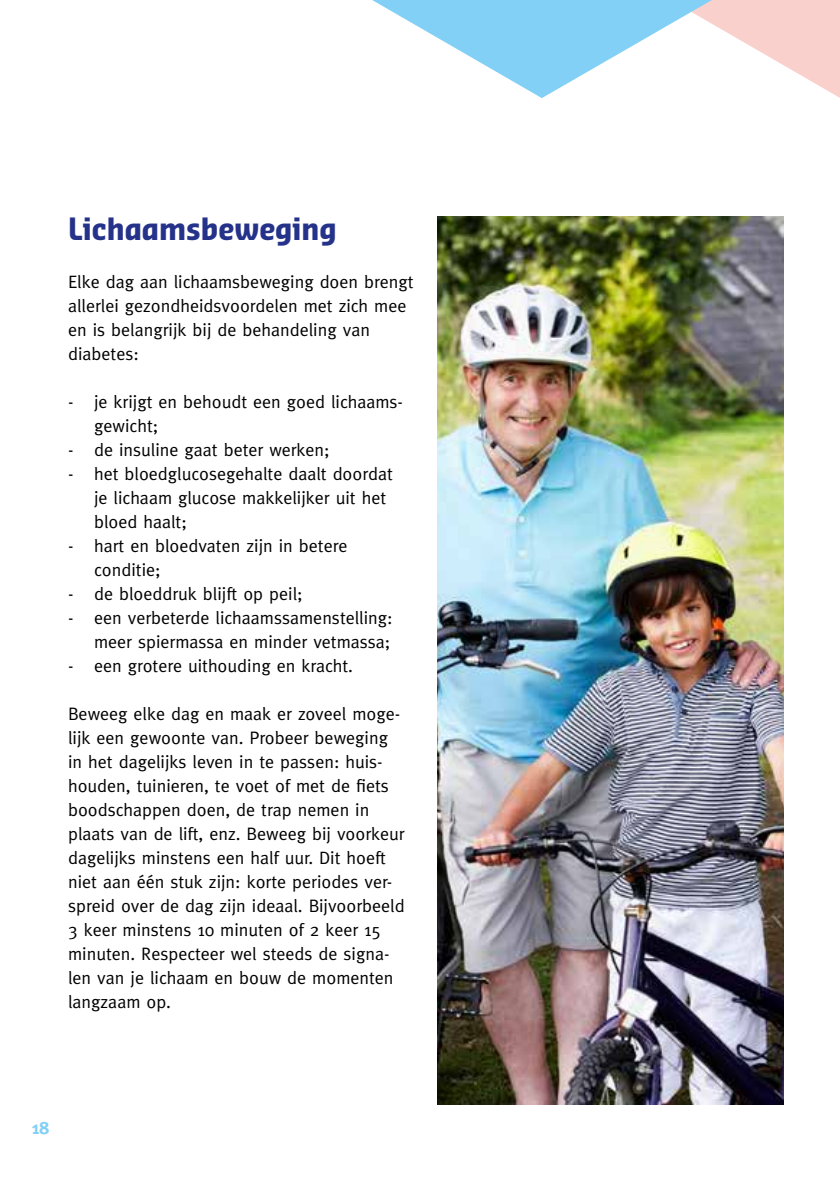
<style>
.page{position:relative;width:840px;height:1191px;background:#fff}
.page>*{position:absolute;margin:0;border:0;box-sizing:border-box;transform-origin:0 0}
.t1{font:700 30px "Sansa Con Pro";color:#25328a}
.t2{font:18px/24px "Meta";color:#000}
.t3{font:700 18px "Meta";color:#82d0f5}
</style>
<div class="page">
<svg style="left:372px;top:0;width:467px;height:98px"></svg>
<img style="left:437px;top:216px;width:345px;height:888px">
<h1 class="t1" style="left:68px;top:208px;width:270px">Lichaamsbeweging</h1>
<p class="t2" style="left:68px;top:270px;width:347px">Elke dag aan lichaamsbeweging doen brengt allerlei gezondheidsvoordelen met zich mee en is belangrijk bij de behandeling van diabetes:</p>
<p class="t2" style="left:94px;top:390px;width:310px;text-indent:-26px">- je krijgt en behoudt een goed lichaams&shy;gewicht;</p>
<p class="t2" style="left:68px;top:438px;width:263px">- de insuline gaat beter werken;</p>
<p class="t2" style="left:94px;top:462px;width:300px;text-indent:-26px">- het bloedglucosegehalte daalt doordat je lichaam glucose makkelijker uit het bloed haalt;</p>
<p class="t2" style="left:94px;top:533px;width:254px;text-indent:-26px">- hart en bloedvaten zijn in betere conditie;</p>
<p class="t2" style="left:68px;top:581px;width:236px">- de bloeddruk blijft op peil;</p>
<p class="t2" style="left:68px;top:605px;width:326px;text-align:right">- een verbeterde lichaamssamenstelling: meer spiermassa en minder vetmassa;</p>
<p class="t2" style="left:68px;top:653px;width:286px">- een grotere uithouding en kracht.</p>
<p class="t2" style="left:68px;top:701px;width:338px">Beweeg elke dag en maak er zoveel moge&shy;lijk een gewoonte van. Probeer beweging in het dagelijks leven in te passen: huis&shy;houden, tuinieren, te voet of met de fiets boodschappen doen, de trap nemen in plaats van de lift, enz. Beweeg bij voorkeur dagelijks minstens een half uur. Dit hoeft niet aan één stuk zijn: korte periodes ver&shy;spreid over de dag zijn ideaal. Bijvoorbeeld 3 keer minstens 10 minuten of 2 keer 15 minuten. Respecteer wel steeds de signa&shy;len van je lichaam en bouw de momenten langzaam op.</p>
<p class="t3" style="left:31px;top:1117px;width:19px">18</p>
</div>
